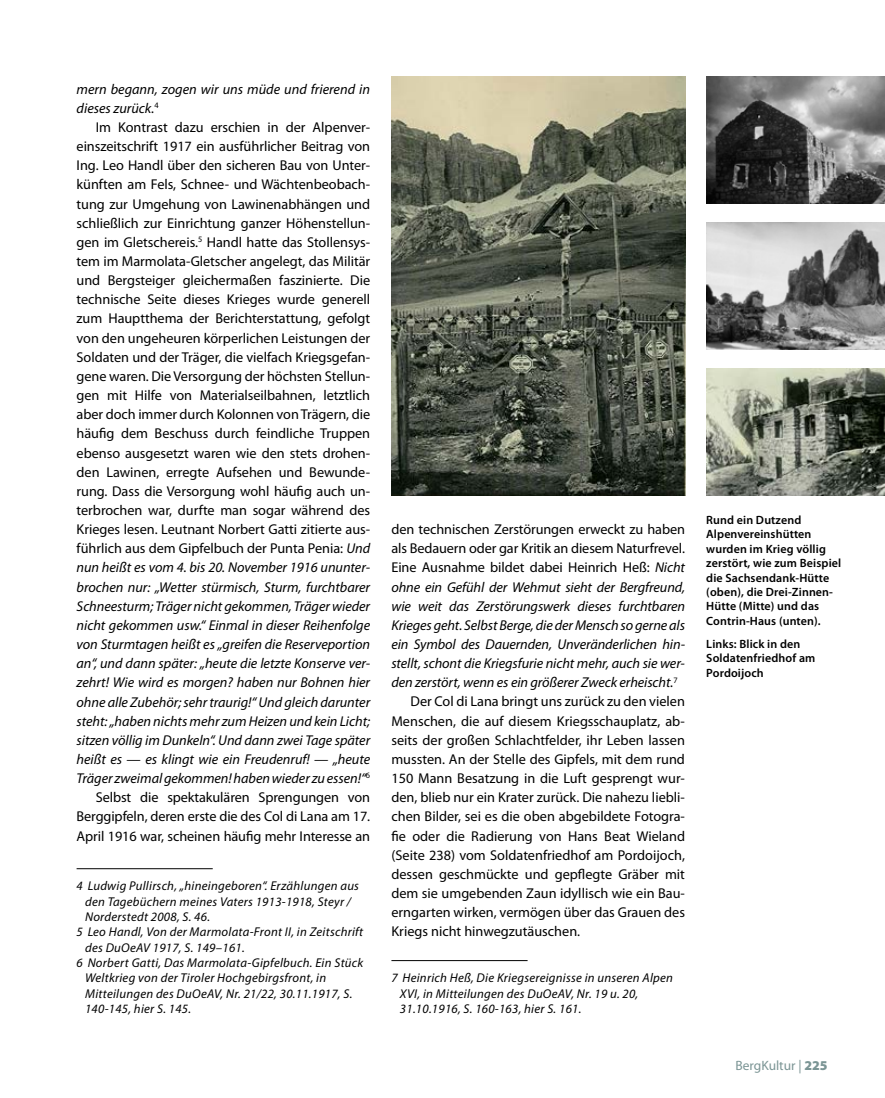
<style>
.page{position:relative;width:885px;height:1098px;background:#fff}
.page>*{position:absolute;margin:0;border:0;box-sizing:border-box;transform-origin:0 0}
.t1{font:14.25px/19.2px "Myriad Pro";letter-spacing:-.005em;color:#000;text-align:right}
.t2{font:italic 14.25px/19.2px "Myriad Pro";letter-spacing:-.005em;color:#000}
.t3{font:13.5px "Myriad Pro";color:#7b9595}
.t4{font:italic 12.75px/15.3px "Myriad Pro";letter-spacing:.02em;color:#000}
.t5{font:600 12px/14.4px "Myriad Pro";letter-spacing:.01em;color:#000}
.s1{font-style:italic}
.s2{font-weight:900}
</style>
<div class="page">
<hr style="left:77px;top:868px;width:136px;height:1px;background:#000">
<hr style="left:391px;top:959px;width:136px;height:1px;background:#000">
<img style="left:391px;top:77px;width:294px;height:418px">
<img style="left:706px;top:77px;width:178px;height:126px">
<img style="left:706px;top:223px;width:178px;height:126px">
<img style="left:706px;top:369px;width:178px;height:126px">
<p class="t2" style="left:77px;top:80px;width:295px">mern begann, zogen wir uns müde und frierend in dieses zurück.<sup>4</sup></p>
<p class="t1" style="left:77px;top:118px;width:295px">Im Kontrast dazu erschien in der Alpenver&shy;einszeitschrift 1917 ein ausführlicher Beitrag von Ing. Leo Handl über den sicheren Bau von Unter&shy;künften am Fels, Schnee- und Wächtenbeobach&shy;tung zur Umgehung von Lawinenabhängen und schließlich zur Einrichtung ganzer Höhenstellun&shy;gen im Gletschereis.<sup>5</sup> Handl hatte das Stollensys&shy;tem im Marmolata-Gletscher angelegt, das Militär und Bergsteiger gleichermaßen faszinierte. Die technische Seite dieses Krieges wurde generell zum Hauptthema der Berichterstattung, gefolgt von den ungeheuren körperlichen Leistungen der Soldaten und der Träger, die vielfach Kriegsgefan&shy;gene waren. Die Versorgung der höchsten Stellun&shy;gen mit Hilfe von Materialseilbahnen, letztlich aber doch immer durch Kolonnen von Trägern, die häufig dem Beschuss durch feindliche Truppen ebenso ausgesetzt waren wie den stets drohen&shy;den Lawinen, erregte Aufsehen und Bewunde&shy;rung. Dass die Versorgung wohl häufig auch un&shy;terbrochen war, durfte man sogar während des Krieges lesen. Leutnant Norbert Gatti zitierte aus&shy;führlich aus dem Gipfelbuch der Punta Penia: <span class="s1">Und nun heißt es vom 4. bis 20. November 1916 ununter&shy;brochen nur: „Wetter stürmisch, Sturm, furchtbarer Schneesturm; Träger nicht gekommen, Träger wieder nicht gekommen usw.“ Einmal in dieser Reihenfolge von Sturmtagen heißt es „greifen die Reserveportion an“, und dann später: „heute die letzte Konserve ver&shy;zehrt! Wie wird es morgen? haben nur Bohnen hier ohne alle Zubehör; sehr traurig!“ Und gleich darunter steht: „haben nichts mehr zum Heizen und kein Licht; sitzen völlig im Dunkeln“. Und dann zwei Tage später heißt es — es klingt wie ein Freudenruf! — „heute Träger zweimal gekommen! haben wieder zu essen!“</span><sup>6<br></sup>Selbst die spektakulären Sprengungen von Berggipfeln, deren erste die des Col di Lana am 17.<br>April 1916 war, scheinen häufig mehr Interesse an</p>
<p class="t4" style="left:77px;top:878px;width:284px">4 Ludwig Pullirsch, „hineingeboren“. Erzählungen aus</p>
<p class="t4" style="left:85px;top:893px;width:267px">den Tagebüchern meines Vaters 1913-1918, Steyr /</p>
<p class="t4" style="left:85px;top:909px;width:126px">Norderstedt 2008, S. 46.</p>
<p class="t4" style="left:77px;top:924px;width:288px">5 Leo Handl, Von der Marmolata-Front II, in Zeitschrift</p>
<p class="t4" style="left:85px;top:939px;width:161px">des DuOeAV 1917, S. 149–161.</p>
<p class="t4" style="left:77px;top:954px;width:288px">6 Norbert Gatti, Das Marmolata-Gipfelbuch. Ein Stück</p>
<p class="t4" style="left:85px;top:970px;width:243px">Weltkrieg von der Tiroler Hochgebirgsfront, in</p>
<p class="t4" style="left:85px;top:985px;width:269px">Mitteilungen des DuOeAV, Nr. 21/22, 30.11.1917, S.</p>
<p class="t4" style="left:85px;top:1000px;width:108px">140-145, hier S. 145.</p>
<p class="t1" style="left:391px;top:520px;width:295px">den technischen Zerstörungen erweckt zu haben</p>
<p class="t1" style="left:391px;top:539px;width:295px">als Bedauern oder gar Kritik an diesem Naturfrevel.</p>
<p class="t1" style="left:391px;top:558px;width:295px">Eine Ausnahme bildet dabei Heinrich Heß: <span class="s1">Nicht</span></p>
<p class="t2" style="left:391px;top:577px;width:295px">ohne ein Gefühl der Wehmut sieht der Bergfreund,</p>
<p class="t2" style="left:391px;top:596px;width:295px">wie weit das Zerstörungswerk dieses furchtbaren</p>
<p class="t2" style="left:391px;top:615px;width:295px">Krieges geht. Selbst Berge, die der Mensch so gerne als</p>
<p class="t2" style="left:391px;top:634px;width:295px">ein Symbol des Dauernden, Unveränderlichen hin-</p>
<p class="t2" style="left:391px;top:654px;width:295px">stellt, schont die Kriegsfurie nicht mehr, auch sie wer-</p>
<p class="t2" style="left:391px;top:673px;width:287px">den zerstört, wenn es ein größerer Zweck erheischt.<sup>7</sup></p>
<p class="t1" style="left:410px;top:692px;width:276px">Der Col di Lana bringt uns zurück zu den vielen</p>
<p class="t1" style="left:391px;top:711px;width:295px">Menschen, die auf diesem Kriegsschauplatz, ab-</p>
<p class="t1" style="left:391px;top:730px;width:295px">seits der großen Schlachtfelder, ihr Leben lassen</p>
<p class="t1" style="left:391px;top:749px;width:295px">mussten. An der Stelle des Gipfels, mit dem rund</p>
<p class="t1" style="left:391px;top:768px;width:295px">150 Mann Besatzung in die Luft gesprengt wur-</p>
<p class="t1" style="left:391px;top:787px;width:295px">den, blieb nur ein Krater zurück. Die nahezu liebli-</p>
<p class="t1" style="left:391px;top:807px;width:295px">chen Bilder, sei es die oben abgebildete Fotogra-</p>
<p class="t1" style="left:391px;top:826px;width:295px">fie oder die Radierung von Hans Beat Wieland</p>
<p class="t1" style="left:391px;top:845px;width:295px">(Seite 238) vom Soldatenfriedhof am Pordoijoch,</p>
<p class="t1" style="left:391px;top:864px;width:295px">dessen geschmückte und gepflegte Gräber mit</p>
<p class="t1" style="left:391px;top:883px;width:295px">dem sie umgebenden Zaun idyllisch wie ein Bau-</p>
<p class="t1" style="left:391px;top:902px;width:295px">erngarten wirken, vermögen über das Grauen des</p>
<p class="t1" style="left:391px;top:921px;width:190px">Kriegs nicht hinwegzutäuschen.</p>
<p class="t4" style="left:400px;top:970px;width:274px;text-indent:-9px">7 Heinrich Heß, Die Kriegsereignisse in unseren Alpen<br>XVI, in Mitteilungen des DuOeAV, Nr. 19 u. 20,<br>31.10.1916, S. 160-163, hier S. 161.</p>
<p class="t5" style="left:706px;top:512px;width:136px">Rund ein Dutzend<br>Alpenvereinshütten wurden im Krieg völlig zerstört, wie zum Beispiel die Sachsendank-Hütte (oben), die Drei-Zinnen-<br>Hütte (Mitte) und das<br>Contrin-Haus (unten).</p>
<p class="t5" style="left:706px;top:636px;width:111px">Links: Blick in den<br>Soldatenfriedhof am<br>Pordoijoch</p>
<p class="t3" style="left:735px;top:1057px;width:94px">BergKultur | <span class="s2">225</span></p>
</div>
